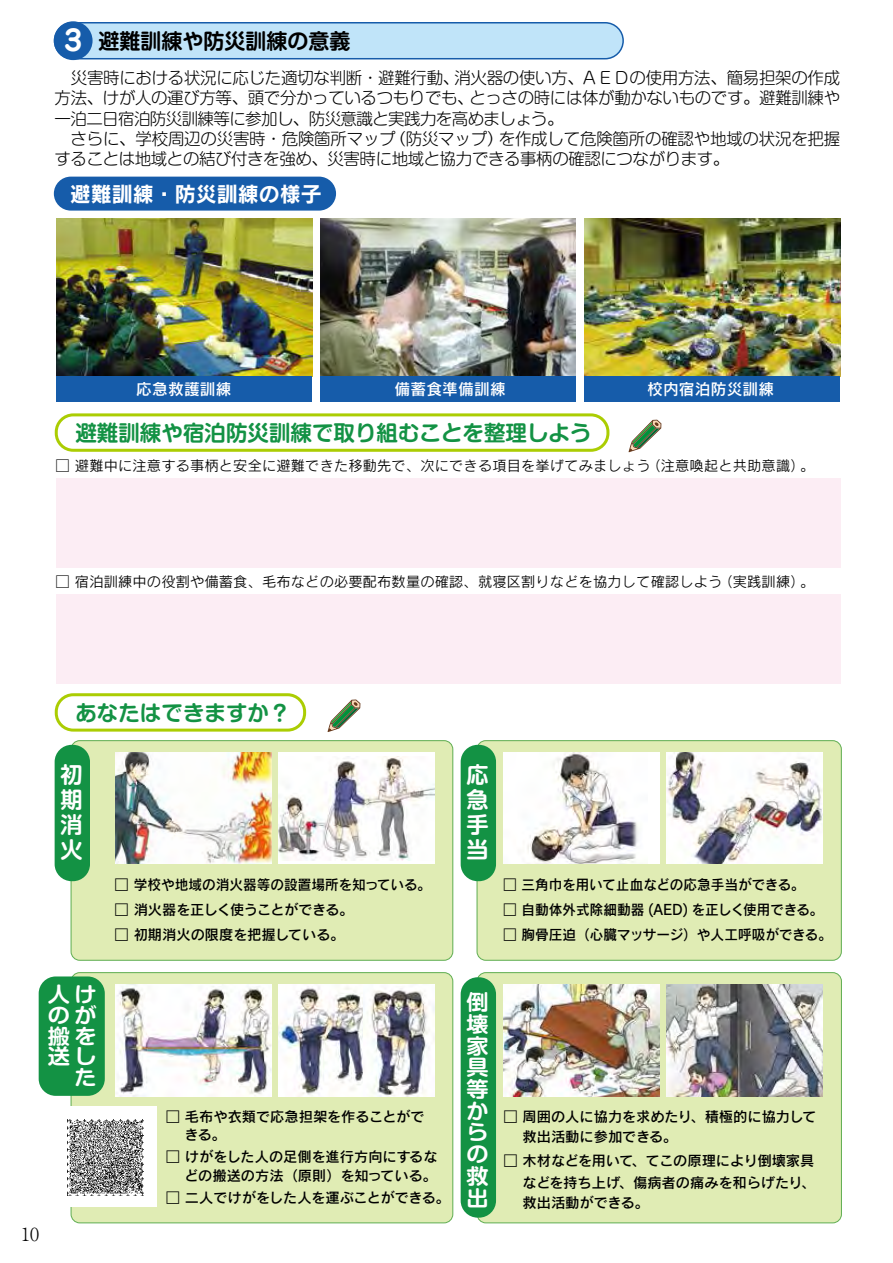
<style>
.page{position:relative;width:893px;height:1263px;background:#fff}
.page>*{position:absolute;margin:0;border:0;box-sizing:border-box;transform-origin:0 0}
.t1{font:700 28.5px "Jun 501 Pro";color:#fff}
.t2{font:700 22.2px/25px "Shin M Go De";color:#fff;text-align:justify}
.t3{font:700 21.45px "Shin M Go De";color:#139244}
.t4{font:700 21px "Shin M Go De";color:#000}
.t5{font:21px "Rodin Pro B";color:#fff}
.t6{font:700 21px/21.8px "Shin M Go De";color:#fff;text-align:justify;scale:1.05 1}
.t7{font:700 20.55px/20.5px "Shin M Go De";color:#fff;text-align:right;scale:1.08 1}
.t8{font:300 18px "Ryumin Pr 6";color:#000}
.t9{font:300 16.5px/20.2px "Shin M Go";letter-spacing:-.025em;color:#000;text-align:justify}
.t10{font:15.75px "Rodin Pro DB";letter-spacing:.01em;color:#fff}
.t11{font:14.25px/20.9px "Rodin Pro DB";color:#000}
.t12{font:14.25px "Rodin Pro M";letter-spacing:.01em;color:#000}
.t13{font:14.25px "Rodin Pro DB";color:#000;scale:.96 1}
.t14{font:14.25px "Rodin Pro DB";letter-spacing:-.04em;color:#000}
</style>
<div class="page">
<div style="left:71px;top:741px;width:382px;height:219px;background:#e0ecb4;border-radius:9px"></div>
<div style="left:71px;top:740px;width:382px;height:221px;border:1px solid #62af54;border-radius:9px"></div>
<div style="left:55px;top:23px;width:568px;height:36px;background:#c0e4f9;border-radius:18px"></div>
<div style="left:54px;top:22px;width:570px;height:37px;border:2px solid #165caa;border-radius:18px"></div>
<div style="left:54px;top:21px;width:39px;height:39px;background:#165caa;border-radius:50%"></div>
<div style="left:54px;top:177px;width:282px;height:34px;background:#165caa;border-radius:17px"></div>
<img style="left:57px;top:218px;width:255px;height:159px">
<div style="left:57px;top:479px;width:784px;height:89px;background:#fcedf4"></div>
<div style="left:57px;top:594px;width:784px;height:90px;background:#fcedf4"></div>
<img style="left:320px;top:218px;width:256px;height:159px">
<img style="left:584px;top:218px;width:256px;height:159px">
<div style="left:57px;top:377px;width:255px;height:25px;background:#165caa"></div>
<div style="left:320px;top:377px;width:256px;height:25px;background:#165caa"></div>
<div style="left:584px;top:377px;width:256px;height:25px;background:#165caa"></div>
<div style="left:55px;top:413px;width:554px;height:39px;border:3px solid #abcd03;border-radius:17px"></div>
<svg style="left:629px;top:420px;width:32px;height:32px"></svg>
<div style="left:55px;top:693px;width:251px;height:39px;border:3px solid #abcd03;border-radius:17px"></div>
<svg style="left:328px;top:699px;width:32px;height:33px"></svg>
<img style="left:115px;top:752px;width:156px;height:112px">
<div style="left:278px;top:752px;width:156px;height:112px;background:#fff"></div>
<img style="left:278px;top:757px;width:156px;height:103px">
<div style="left:477px;top:741px;width:364px;height:219px;background:#e0ecb4;border-radius:9px"></div>
<div style="left:476px;top:740px;width:366px;height:221px;border:1px solid #62af54;border-radius:9px"></div>
<div style="left:71px;top:973px;width:382px;height:250px;background:#e0ecb4;border-radius:9px"></div>
<div style="left:71px;top:972px;width:382px;height:251px;border:1px solid #62af54;border-radius:9px"></div>
<div style="left:477px;top:973px;width:364px;height:250px;background:#e0ecb4;border-radius:9px"></div>
<div style="left:477px;top:972px;width:365px;height:251px;border:1px solid #62af54;border-radius:9px"></div>
<div style="left:56px;top:1106px;width:101px;height:101px;background:#fff"></div>
<div style="left:55px;top:745px;width:35px;height:136px;background:#139244;border-radius:17px"></div>
<div style="left:39px;top:976px;width:66px;height:120px;background:#139244;border-radius:17px"></div>
<div style="left:461px;top:745px;width:35px;height:136px;background:#139244;border-radius:17px"></div>
<div style="left:461px;top:977px;width:35px;height:241px;background:#139244;border-radius:17px"></div>
<img style="left:115px;top:984px;width:156px;height:112px">
<img style="left:278px;top:984px;width:86px;height:112px">
<img style="left:364px;top:984px;width:70px;height:112px">
<div style="left:503px;top:752px;width:156px;height:112px;background:#fff"></div>
<img style="left:527px;top:752px;width:111px;height:112px">
<img style="left:666px;top:752px;width:156px;height:112px">
<img style="left:503px;top:984px;width:156px;height:112px">
<img style="left:666px;top:984px;width:156px;height:112px">
<img style="left:67px;top:1119px;width:76px;height:76px">
<h1 class="t1" style="left:64px;top:18px;width:19px">3</h1>
<p class="t4" style="left:99px;top:25px;width:254px">避難訓練や防災訓練の意義</p>
<p class="t9" style="left:55px;top:67px;width:787px;text-indent:16px">災害時における状況に応じた適切な判断・避難行動、消火器の使い方、ＡＥＤの使用方法、簡易担架の作成方法、けが人の運び方等、頭で分かっているつもりでも、とっさの時には体が動かないものです。避難訓練や一泊二日宿泊防災訓練等に参加し、防災意識と実践力を高めましょう。</p>
<p class="t9" style="left:55px;top:127px;width:787px;text-indent:16px">さらに、学校周辺の災害時・危険箇所マップ（防災マップ）を作成して危険箇所の確認や地域の状況を把握することは地域との結び付きを強め、災害時に地域と協力できる事柄の確認につながります。</p>
<p class="t5" style="left:70px;top:180px;width:253px">避難訓練・防災訓練の様子</p>
<p class="t10" style="left:136px;top:379px;width:97px">応急救護訓練</p>
<p class="t10" style="left:395px;top:379px;width:113px">備蓄食準備訓練</p>
<p class="t10" style="left:647px;top:379px;width:129px">校内宿泊防災訓練</p>
<h3 class="t3" style="left:75px;top:417px;width:518px">避難訓練や宿泊防災訓練で取り組むことを整理しよう</h3>
<p class="t12" style="left:56px;top:457px;width:760px">□ 避難中に注意する事柄と安全に避難できた移動先で、次にできる項目を挙げてみましょう（注意喚起と共助意識）。</p>
<p class="t12" style="left:56px;top:572px;width:760px">□ 宿泊訓練中の役割や備蓄食、毛布などの必要配布数量の確認、就寝区割りなどを協力して確認しよう（実践訓練）。</p>
<h3 class="t3" style="left:75px;top:697px;width:217px">あなたはできますか？</h3>
<h2 class="t2" style="left:60px;top:760px;width:23px">初期消火</h2>
<p class="t11" style="left:114px;top:874px;width:318px">□ 学校や地域の消火器等の設置場所を知っている。</p>
<p class="t14" style="left:114px;top:900px;width:240px">□ 消火器を正しく使うことができる。</p>
<p class="t11" style="left:114px;top:924px;width:231px">□ 初期消火の限度を把握している。</p>
<p class="t7" style="left:48px;top:982px;width:46px">人けのが搬を送した</p>
<p class="t8" style="left:21px;top:1220px;width:20px">10</p>
<p class="t11" style="left:166px;top:1107px;width:260px;line-height:18.1px">□ 毛布や衣類で応急担架を作ることがで　 きる。</p>
<p class="t11" style="left:166px;top:1146px;width:273px;line-height:18.9px">□ けがをした人の足側を進行方向にするな　 どの搬送の方法（原則）を知っている。</p>
<p class="t11" style="left:166px;top:1186px;width:285px">□ 二人でけがをした人を運ぶことができる。</p>
<h2 class="t2" style="left:466px;top:760px;width:23px">応急手当</h2>
<p class="t13" style="left:503px;top:875px;width:316px">□ 三角巾を用いて止血などの応急手当ができる。</p>
<p class="t13" style="left:503px;top:900px;width:335px">□ 自動体外式除細動器 (AED) を正しく使用できる。</p>
<p class="t13" style="left:503px;top:925px;width:344px">□ 胸骨圧迫（心臓マッサージ）や人工呼吸ができる。</p>
<p class="t6" style="left:466px;top:989px;width:22px">倒壊家具等からの救出</p>
<p class="t11" style="left:503px;top:1106px;width:315px;line-height:20.4px">□ 周囲の人に協力を求めたり、積極的に協力して　 救出活動に参加できる。</p>
<p class="t11" style="left:503px;top:1150px;width:313px;text-align:justify">□ 木材などを用いて、てこの原理により倒壊家具　 などを持ち上げ、傷病者の痛みを和らげたり、　 救出活動ができる。</p>
</div>
